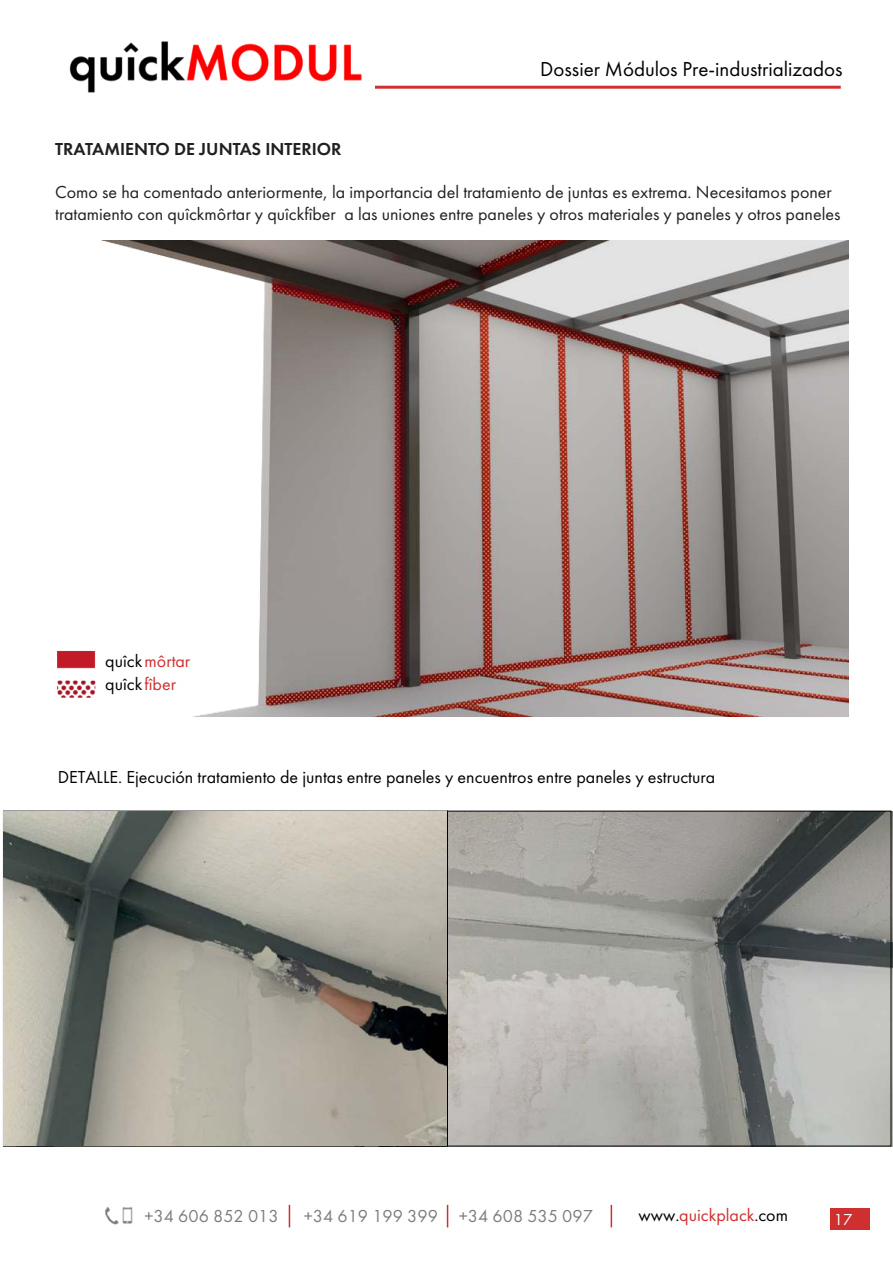
<style>
.page{position:relative;width:893px;height:1263px;background:#fff}
.page>*{position:absolute;margin:0;border:0;box-sizing:border-box;transform-origin:0 0}
.t1{font:21px "Futura PT";color:#000}
.t2{font:18px/21.6px "Futura PT";color:#221f1f}
.t3{font:18px "Futura PT";color:#000}
.t4{font:18px/23px "Futura PT";color:#d02f2f}
.t5{font:18px "Futura PT";color:#7d7d7d}
.t6{font:600 18px "Futura PT";color:#221f1f}
.t7{font:16.5px "Futura PT";color:#fff}
.s1{color:#000}
</style>
<div class="page">
<img style="left:5px;top:811px;width:888px;height:335px">
<img style="left:104px;top:241px;width:744px;height:475px">
<img style="left:57px;top:628px;width:48px;height:81px">
<hr style="left:351px;top:86px;width:490px;height:3px;background:#d02f2f">
<svg style="left:289px;top:1205px;width:1px;height:22px"></svg>
<svg style="left:447px;top:1205px;width:1px;height:22px"></svg>
<img style="left:105px;top:1207px;width:13px;height:17px">
<img style="left:122px;top:1207px;width:11px;height:17px">
<img style="left:69px;top:41px;width:305px;height:52px">
<svg style="left:611px;top:1205px;width:1px;height:22px"></svg>
<div style="left:831px;top:1208px;width:39px;height:21px;background:#d02f2f"></div>
<p class="t1" style="left:540px;top:59px;width:304px">Dossier Módulos Pre-industrializados</p>
<p class="t3" style="left:64px;top:137px;width:276px">TRATAMIENTO DE JUNTAS INTERIOR</p>
<p class="t6" style="left:55px;top:139px;width:288px">TRATAMIENTO DE JUNTAS INTERIOR</p>
<p class="t2" style="left:55px;top:182px;width:787px">Como se ha comentado anteriormente, la importancia del tratamiento de juntas es extrema. Necesitamos poner tratamiento con quîckmôrtar y quîckfîber a las uniones entre paneles y otros materiales y paneles y otros paneles</p>
<p class="t4" style="left:105px;top:649px;width:87px"><span class="s1">quîck</span>môrtar <span class="s1">quîck</span> fîber</p>
<p class="t3" style="left:58px;top:768px;width:659px">DETALLE. Ejecución tratamiento de juntas entre paneles y encuentros entre paneles y estructura</p>
<p class="t5" style="left:145px;top:1207px;width:136px">+34 606 852 013</p>
<p class="t5" style="left:304px;top:1207px;width:291px">+34 619 199 399 +34 608 535 097</p>
<p class="t4" style="left:638px;top:1204px;width:151px"><span class="s1">www.</span>quickplack<span class="s1">.com</span></p>
<p class="t7" style="left:834px;top:1211px;width:20px">17</p>
</div>
